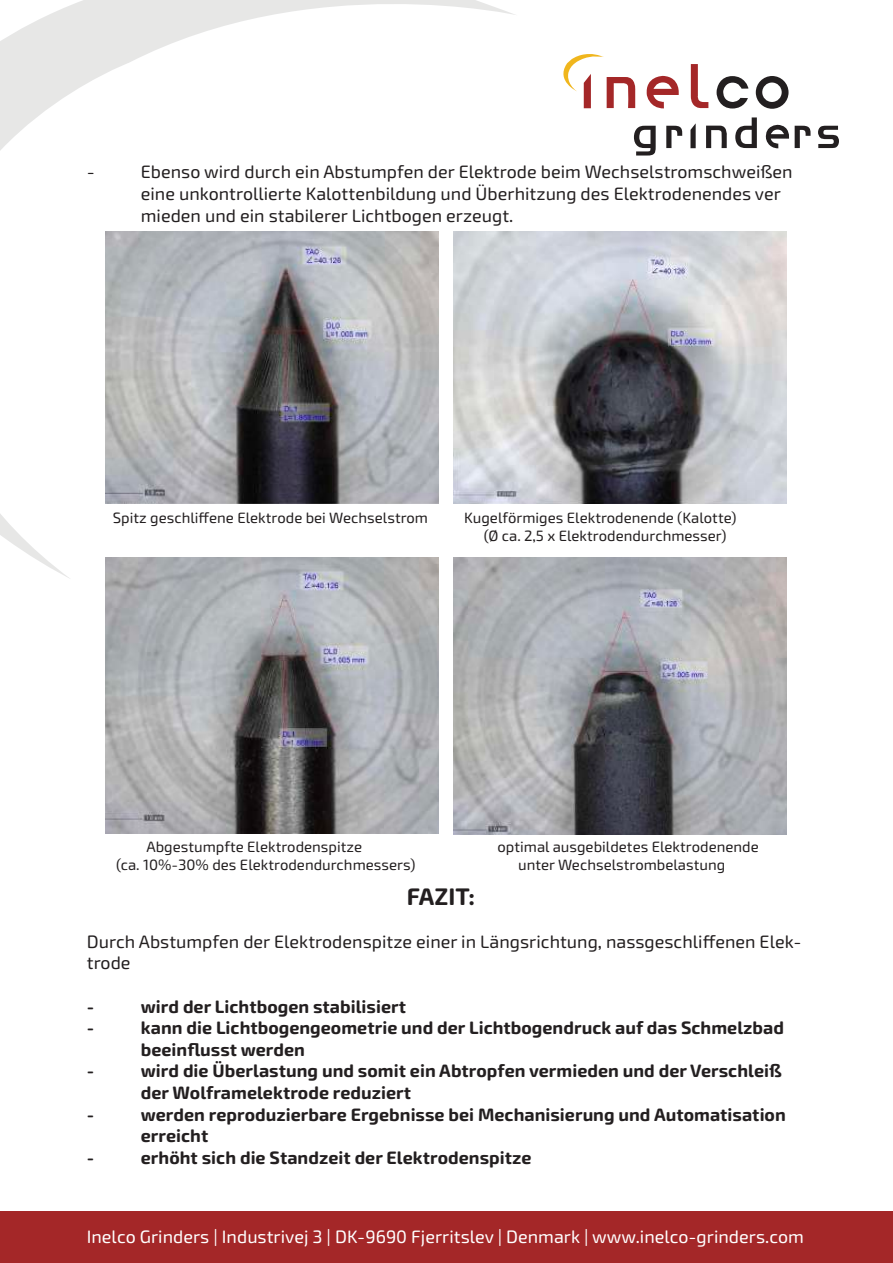
<style>
.page{position:relative;width:893px;height:1263px;background:#fff}
.page>*{position:absolute;margin:0;border:0;box-sizing:border-box;transform-origin:0 0}
.t1{font:700 24px "Exo Soft";color:#231f20}
.t2{font:700 18px/21.6px "Exo Soft";color:#231f20}
.t3{font:18px/21.6px "Exo Soft";color:#231f20}
.t4{font:18px "Exo Soft";color:#fff}
.t5{font:15px/18px "Exo Soft";color:#231f20}
</style>
<div class="page">
<svg style="left:691px;top:64px;width:17px;height:44px"></svg>
<svg style="left:756px;top:76px;width:32px;height:33px"></svg>
<svg style="left:716px;top:76px;width:32px;height:33px"></svg>
<svg style="left:563px;top:54px;width:73px;height:54px"></svg>
<svg style="left:646px;top:76px;width:33px;height:32px"></svg>
<svg style="left:690px;top:123px;width:6px;height:25px"></svg>
<svg style="left:706px;top:126px;width:21px;height:22px"></svg>
<svg style="left:634px;top:126px;width:22px;height:30px"></svg>
<svg style="left:666px;top:126px;width:16px;height:22px"></svg>
<svg style="left:735px;top:117px;width:22px;height:31px"></svg>
<svg style="left:765px;top:125px;width:45px;height:23px"></svg>
<svg style="left:818px;top:126px;width:21px;height:22px"></svg>
<svg style="left:0;top:0;width:517px;height:579px"></svg>
<div style="left:0;top:1212px;width:893px;height:51px;background:#a42728"></div>
<img style="left:105px;top:558px;width:333px;height:275px">
<img style="left:453px;top:558px;width:333px;height:276px">
<img style="left:106px;top:231px;width:332px;height:273px">
<img style="left:454px;top:231px;width:333px;height:273px">
<p class="t3" style="left:87px;top:162px;width:10px">-</p>
<p class="t3" style="left:141px;top:162px;width:653px">Ebenso wird durch ein Abstumpfen der Elektrode beim Wechselstromschweißen eine unkontrollierte Kalottenbildung und Überhitzung des Elektrodenendes ver mieden und ein stabilerer Lichtbogen erzeugt.</p>
<p class="t5" style="left:113px;top:509px;width:317px">Spitz geschliffene Elektrode bei Wechselstrom</p>
<p class="t5" style="left:484px;top:509px;width:254px;text-indent:-20px">Kugelförmiges Elektrodenende (Kalotte) (Ø ca. 2,5 x Elektrodendurchmesser)</p>
<p class="t5" style="left:146px;top:838px;width:217px">Abgestumpfte Elektrodenspitze</p>
<p class="t5" style="left:498px;top:838px;width:263px">optimal ausgebildetes Elektrodenende</p>
<p class="t5" style="left:116px;top:856px;width:301px">(ca. 10%-30% des Elektrodendurchmessers)</p>
<p class="t5" style="left:518px;top:856px;width:209px">unter Wechselstrombelastung</p>
<h1 class="t1" style="left:407px;top:883px;width:70px">FAZIT:</h1>
<p class="t3" style="left:87px;top:931px;width:716px">Durch Abstumpfen der Elektrodenspitze einer in Längsrichtung, nassgeschliffenen Elek&shy;trode</p>
<p class="t2" style="left:87px;top:996px;width:9px">-</p>
<p class="t2" style="left:141px;top:996px;width:267px">wird der Lichtbogen stabilisiert</p>
<p class="t2" style="left:87px;top:1017px;width:9px">-</p>
<p class="t2" style="left:141px;top:1017px;width:645px">kann die Lichtbogengeometrie und der Lichtbogendruck auf das Schmelzbad beeinflusst werden</p>
<p class="t2" style="left:87px;top:1060px;width:9px">-</p>
<p class="t2" style="left:141px;top:1060px;width:642px">wird die Überlastung und somit ein Abtropfen vermieden und der Verschleiß der Wolframelektrode reduziert</p>
<p class="t2" style="left:87px;top:1104px;width:9px">-</p>
<p class="t2" style="left:141px;top:1104px;width:646px">werden reproduzierbare Ergebnisse bei Mechanisierung und Automatisation erreicht</p>
<p class="t2" style="left:87px;top:1147px;width:9px">-</p>
<p class="t2" style="left:141px;top:1147px;width:392px">erhöht sich die Standzeit der Elektrodenspitze</p>
<p class="t4" style="left:87px;top:1227px;width:718px">Inelco Grinders | Industrivej 3 | DK-9690 Fjerritslev | Denmark | www.inelco-grinders.com</p>
</div>
